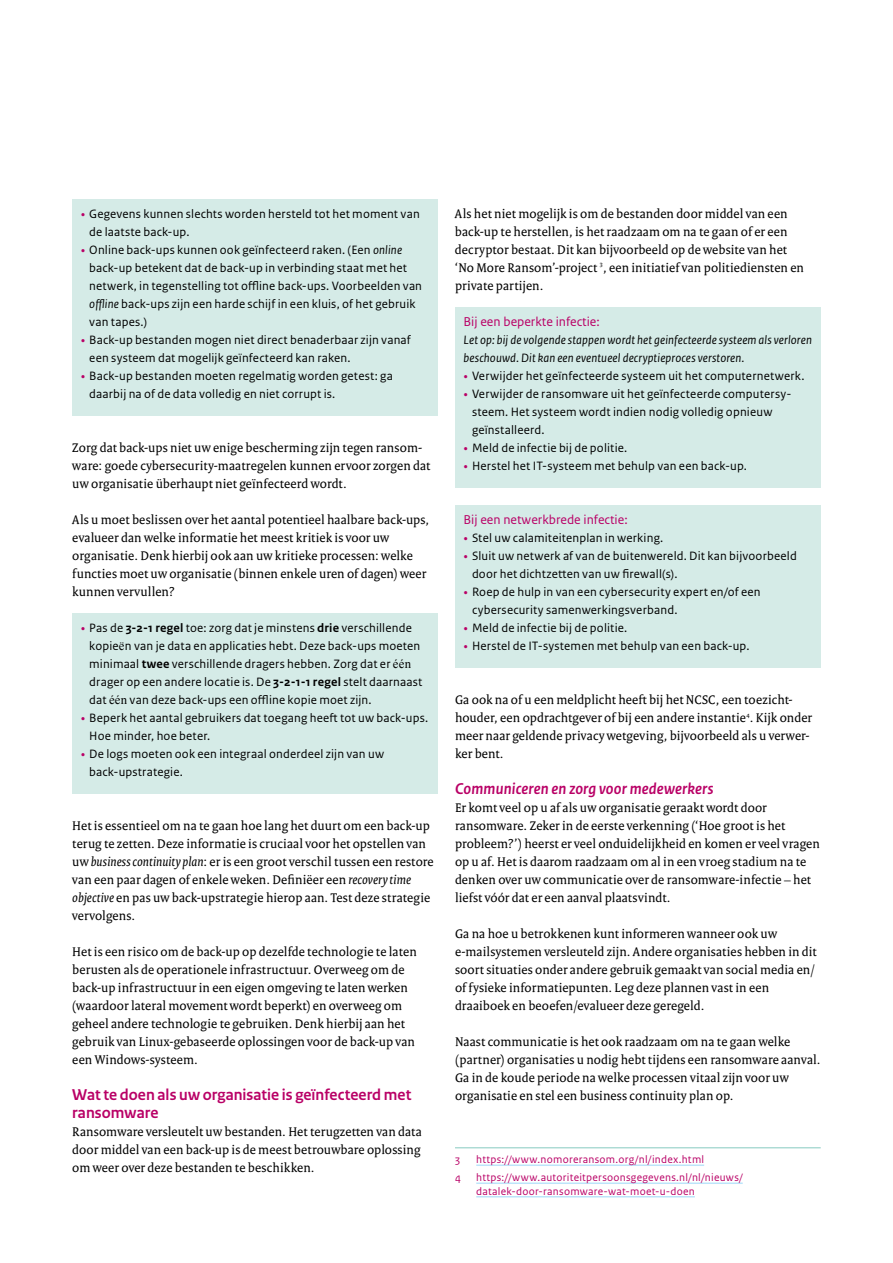
<style>
.page{position:relative;width:893px;height:1263px;background:#fff}
.page>*{position:absolute;margin:0;border:0;box-sizing:border-box;transform-origin:0 0}
.t1{font:700 16.5px/18px "Rijksoverheid Sans Heading";letter-spacing:.005em;color:#b90066}
.t2{font:italic 700 16.5px "Rijksoverheid Sans Heading";letter-spacing:.015em;color:#b90066}
.t3{font:13.5px/18px "Rijksoverheid Serif";letter-spacing:.01em;color:#000}
.t4{font:13.5px "Rijksoverheid Sans Text";color:#b90066}
.t5{font:12.75px/18px "Rijksoverheid Sans Text";letter-spacing:.015em;color:#000}
.t6{font:italic 12.75px/18px "Rijksoverheid Sans Text";letter-spacing:.015em;color:#000}
.t7{font:11.25px/13.5px "Rijksoverheid Sans Text";letter-spacing:.025em;color:#b90066}
.s1{font-family:"Rijksoverheid Serif";color:#b90066}
.s2{font-style:italic}
.s3{font-weight:700}
.s4{font-family:"Times New Roman"}
</style>
<div class="page">
<hr style="left:455px;top:1147px;width:366px;height:1px;background:#87cac0">
<hr style="left:476px;top:1164px;width:228px;height:2px;background:#bce4fa">
<hr style="left:476px;top:1182px;width:267px;height:2px;background:#bce4fa">
<hr style="left:476px;top:1196px;width:219px;height:1px;background:#bce4fa">
<div style="left:72px;top:614px;width:366px;height:180px;background:#d5ebe7"></div>
<div style="left:455px;top:308px;width:366px;height:180px;background:#d5ebe7"></div>
<div style="left:72px;top:200px;width:366px;height:216px;background:#d5ebe7"></div>
<div style="left:455px;top:506px;width:366px;height:162px;background:#d5ebe7"></div>
<p class="t5" style="left:89px;top:205px;width:332px;text-indent:-9px"><span class="s1">•</span> Gegevens kunnen slechts worden hersteld tot het moment van de laatste back-up.</p>
<p class="t5" style="left:89px;top:241px;width:334px;text-indent:-9px"><span class="s1">•</span> Online back-ups kunnen ook geïnfecteerd raken. (Een <span class="s2">online </span>back-up betekent dat de back-up in verbinding staat met het netwerk, in tegenstelling tot offline back-ups. Voorbeelden van <span class="s2">offline</span> back-ups zijn een harde schijf in een kluis, of het gebruik van tapes.)</p>
<p class="t5" style="left:89px;top:331px;width:323px;text-indent:-9px"><span class="s1">•</span> Back-up bestanden mogen niet direct benaderbaar zijn vanaf een systeem dat mogelijk geïnfecteerd kan raken.</p>
<p class="t5" style="left:89px;top:367px;width:305px;text-indent:-9px"><span class="s1">•</span> Back-up bestanden moeten regelmatig worden getest: ga daarbij na of de data volledig en niet corrupt is.</p>
<p class="t3" style="left:72px;top:438px;width:360px">Zorg dat back-ups niet uw enige bescherming zijn tegen ransom&shy;ware: goede cybersecurity-maatregelen kunnen ervoor zorgen dat uw organisatie überhaupt niet geïnfecteerd wordt.</p>
<p class="t3" style="left:72px;top:510px;width:359px">Als u moet beslissen over het aantal potentieel haalbare back-ups, evalueer dan welke informatie het meest kritiek is voor uw organisatie. Denk hierbij ook aan uw kritieke processen: welke functies moet uw organisatie (binnen enkele uren of dagen) weer kunnen vervullen?</p>
<p class="t5" style="left:89px;top:619px;width:335px;text-indent:-9px"><span class="s1">•</span> Pas de <span class="s3">3-2-1 regel</span> toe: zorg dat je minstens <span class="s3">drie</span> verschillende kopie<span class="s4">ë</span>n van je data en applicaties hebt. Deze back-ups moeten minimaal <span class="s3">twee</span> verschillende dragers hebben. Zorg dat er <span class="s4">één </span>drager op een andere locatie is. De <span class="s3">3-2-1-1 regel</span> stelt daarnaast dat <span class="s4">één</span> van deze back-ups een offline kopie moet zijn.</p>
<p class="t5" style="left:89px;top:709px;width:340px;text-indent:-9px"><span class="s1">•</span> Beperk het aantal gebruikers dat toegang heeft tot uw back-ups.<br>Hoe minder, hoe beter.</p>
<p class="t5" style="left:89px;top:745px;width:296px;text-indent:-9px"><span class="s1">•</span> De logs moeten ook een integraal onderdeel zijn van uw back-upstrategie.</p>
<p class="t3" style="left:72px;top:816px;width:363px">Het is essentieel om na te gaan hoe lang het duurt om een back-up terug te zetten. Deze informatie is cruciaal voor het opstellen van uw <span class="s2">business continuity plan</span>: er is een groot verschil tussen een restore van een paar dagen of enkele weken. Definiëer een <span class="s2">recovery time objective</span> en pas uw back-upstrategie hierop aan. Test deze strategie vervolgens.</p>
<p class="t3" style="left:72px;top:942px;width:346px">Het is een risico om de back-up op dezelfde technologie te laten berusten als de operationele infrastructuur. Overweeg om de back-up infrastructuur in een eigen omgeving te laten werken (waardoor lateral movement wordt beperkt) en overweeg om geheel andere technologie te gebruiken. Denk hierbij aan het gebruik van Linux-gebaseerde oplossingen voor de back-up van een Windows-systeem.</p>
<p class="t1" style="left:72px;top:1086px;width:340px">Wat te doen als uw organisatie is geïnfecteerd met ransomware</p>
<p class="t3" style="left:72px;top:1122px;width:351px;text-align:justify">Ransomware versleutelt uw bestanden. Het terugzetten van data door middel van een back-up is de meest betrouwbare oplossing om weer over deze bestanden te beschikken.</p>
<p class="t3" style="left:455px;top:204px;width:351px">Als het niet mogelijk is om de bestanden door middel van een back-up te herstellen, is het raadzaam om na te gaan of er een decryptor bestaat. Dit kan bijvoorbeeld op de website van het ‘No More Ransom’-project <sup>3</sup>, een initiatief van politiediensten en private partijen.</p>
<p class="t4" style="left:463px;top:314px;width:138px">Bij een beperkte infectie:</p>
<p class="t6" style="left:463px;top:331px;width:350px">Let op: bij de volgende stappen wordt het geinfecteerde systeem als verloren beschouwd. Dit kan een eventueel decryptieproces verstoren.</p>
<p class="t5" style="left:463px;top:367px;width:342px"><span class="s1">•</span> Verwijder het geïnfecteerde systeem uit het computernetwerk.</p>
<p class="t5" style="left:472px;top:385px;width:321px;text-indent:-9px"><span class="s1">•</span> Verwijder de ransomware uit het geïnfecteerde computersy&shy;steem. Het systeem wordt indien nodig volledig opnieuw geïnstalleerd.</p>
<p class="t5" style="left:463px;top:439px;width:165px"><span class="s1">•</span> Meld de infectie bij de politie.</p>
<p class="t5" style="left:463px;top:457px;width:285px"><span class="s1">•</span> Herstel het IT-systeem met behulp van een back-up.</p>
<p class="t4" style="left:463px;top:512px;width:166px">Bij een netwerkbrede infectie:</p>
<p class="t5" style="left:463px;top:529px;width:201px"><span class="s1">•</span> Stel uw calamiteitenplan in werking.</p>
<p class="t5" style="left:472px;top:547px;width:326px;text-indent:-9px"><span class="s1">•</span> Sluit uw netwerk af van de buitenwereld. Dit kan bijvoorbeeld door het dichtzetten van uw firewall(s).</p>
<p class="t5" style="left:472px;top:583px;width:290px;text-indent:-9px"><span class="s1">•</span> Roep de hulp in van een cybersecurity expert en/of een cybersecurity samenwerkingsverband.</p>
<p class="t5" style="left:463px;top:619px;width:165px"><span class="s1">•</span> Meld de infectie bij de politie.</p>
<p class="t5" style="left:463px;top:637px;width:288px"><span class="s1">•</span> Herstel de IT-systemen met behulp van een back-up.</p>
<p class="t3" style="left:455px;top:690px;width:359px">Ga ook na of u een meldplicht heeft bij het NCSC, een toezicht&shy;houder, een opdrachtgever of bij een andere instantie<sup>4</sup>. Kijk onder meer naar geldende privacy wetgeving, bijvoorbeeld als u verwer&shy;ker bent.</p>
<p class="t2" style="left:455px;top:779px;width:260px">Communiceren en zorg voor medewerkers</p>
<p class="t3" style="left:455px;top:798px;width:366px">Er komt veel op u af als uw organisatie geraakt wordt door ransomware. Zeker in de eerste verkenning (‘Hoe groot is het probleem?’) heerst er veel onduidelijkheid en komen er veel vragen op u af. Het is daarom raadzaam om al in een vroeg stadium na te denken over uw communicatie over de ransomware-infectie – het liefst vóór dat er een aanval plaatsvindt.</p>
<p class="t3" style="left:455px;top:924px;width:363px">Ga na hoe u betrokkenen kunt informeren wanneer ook uw e-mailsystemen versleuteld zijn. Andere organisaties hebben in dit soort situaties onder andere gebruik gemaakt van social media en/ of fysieke informatiepunten. Leg deze plannen vast in een draaiboek en beoefen/evalueer deze geregeld.</p>
<p class="t3" style="left:455px;top:1032px;width:367px">Naast communicatie is het ook raadzaam om na te gaan welke (partner) organisaties u nodig hebt tijdens een ransomware aanval.<br>Ga in de koude periode na welke processen vitaal zijn voor uw organisatie en stel een business continuity plan op.</p>
<p class="t7" style="left:455px;top:1153px;width:6px">3</p>
<p class="t7" style="left:476px;top:1153px;width:229px">https://www.nomoreransom.org/nl/index.html</p>
<p class="t7" style="left:455px;top:1171px;width:7px">4</p>
<p class="t7" style="left:476px;top:1171px;width:268px">https://www.autoriteitpersoonsgegevens.nl/nl/nieuws/ datalek-door-ransomware-wat-moet-u-doen</p>
</div>
